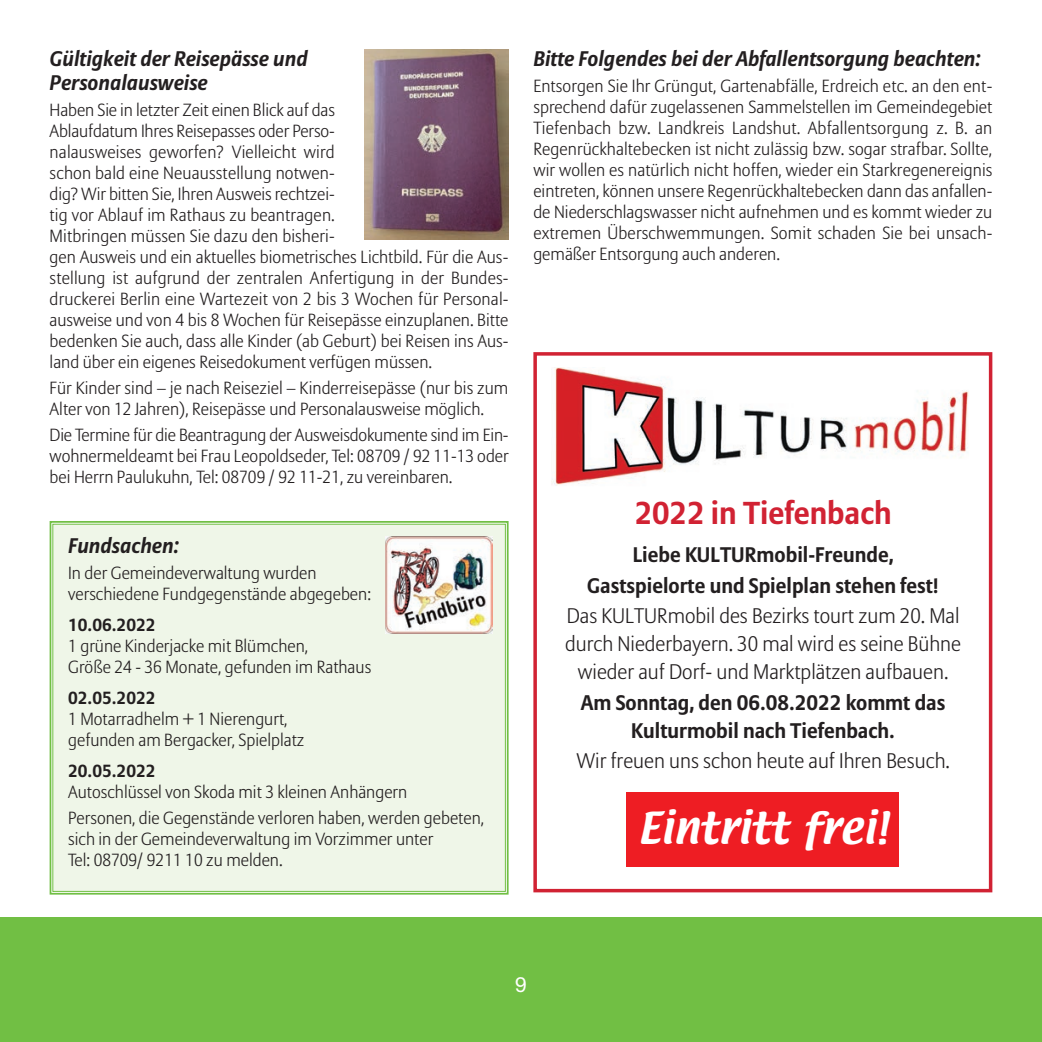
<style>
.page{position:relative;width:1042px;height:1042px;background:#fff}
.page>*{position:absolute;margin:0;border:0;box-sizing:border-box;transform-origin:0 0}
.t1{font:38.5px "Textile";color:#fff}
.t2{font:700 31.5px "Allianz Sans";color:#d12233}
.t3{font:300 21px/28px "Allianz Sans";color:#231f20;text-align:center}
.t4{font:700 21px/30.4px "Allianz Sans";color:#231f20;text-align:center}
.t5{font:italic 700 21px/24.5px "Allianz Sans";color:#231f20}
.t6{font:21px "Helvetica Neue";color:#fff}
.t7{font:300 17.5px/21px "Allianz Sans";color:#231f20}
.t8{font:700 17.5px "Allianz Sans";color:#231f20}
</style>
<div class="page">
<div style="left:0;top:918px;width:1042px;height:124px;background:#71bf44"></div>
<img style="left:364px;top:50px;width:144px;height:189px">
<div style="left:53px;top:524px;width:452px;height:367px;background:#eff6e8"></div>
<img style="left:385px;top:536px;width:107px;height:97px">
<div style="left:50px;top:521px;width:458px;height:373px;border:2px solid #71bf44"></div>
<div style="left:533px;top:352px;width:459px;height:540px;border:4px solid #d12233"></div>
<img style="left:551px;top:367px;width:418px;height:119px">
<div style="left:626px;top:792px;width:273px;height:75px;background:#ee1d23"></div>
<p class="t5" style="left:50px;top:48px;width:260px">Gültigkeit der Reisepässe und<br>Personalausweise</p>
<p class="t7" style="left:50px;top:101px;width:460px">Haben Sie in letzter Zeit einen Blick auf das<br>Ablaufdatum Ihres Reisepasses oder Perso-<br>nalausweises geworfen? Vielleicht wird<br>schon bald eine Neuausstellung notwen-<br>dig? Wir bitten Sie, Ihren Ausweis rechtzei-<br>tig vor Ablauf im Rathaus zu beantragen.<br>Mitbringen müssen Sie dazu den bisheri-<br>gen Ausweis und ein aktuelles biometrisches Lichtbild. Für die Aus&shy;stellung ist aufgrund der zentralen Anfertigung in der Bundes - druckerei Berlin eine Wartezeit von 2 bis 3 Wochen für Personal&shy;ausweise und von 4 bis 8 Wochen für Reisepässe einzuplanen. Bitte bedenken Sie auch, dass alle Kinder (ab Geburt) bei Reisen ins Aus&shy;land über ein eigenes Reisedokument verfügen müssen.</p>
<p class="t7" style="left:50px;top:379px;width:460px">Für Kinder sind – je nach Reiseziel – Kinderreisepässe (nur bis zum<br>Alter von 12 Jahren), Reisepässe und Personalausweise möglich.</p>
<p class="t7" style="left:50px;top:426px;width:461px;text-align:justify">Die Termine für die Beantragung der Ausweisdokumente sind im Ein&shy;wohnermeldeamt bei Frau Leopoldseder, Tel: 08709 / 92 11-13 oder bei Herrn Paulukuhn, Tel: 08709 / 92 11-21, zu vereinbaren.</p>
<p class="t5" style="left:68px;top:535px;width:112px">Fundsachen:</p>
<p class="t7" style="left:68px;top:564px;width:304px">In der Gemeindeverwaltung wurden verschiedene Fundgegenstände abgegeben:</p>
<p class="t8" style="left:68px;top:617px;width:89px">10.06.2022</p>
<p class="t7" style="left:68px;top:637px;width:304px">1 grüne Kinderjacke mit Blümchen,<br>Größe 24 - 36 Monate, gefunden im Rathaus</p>
<p class="t8" style="left:68px;top:690px;width:89px">02.05.2022</p>
<p class="t7" style="left:68px;top:710px;width:238px">1 Motarradhelm + 1 Nierengurt, gefunden am Bergacker, Spielplatz</p>
<p class="t8" style="left:68px;top:763px;width:89px">20.05.2022</p>
<p class="t7" style="left:68px;top:780px;width:417px;line-height:25.9px">Autoschlüssel von Skoda mit 3 kleinen Anhängern<br>Personen, die Gegenstände verloren haben, werden gebeten,</p>
<p class="t7" style="left:68px;top:829px;width:367px">sich in der Gemeindeverwaltung im Vorzimmer unter<br>Tel: 08709/ 9211 10 zu melden.</p>
<p class="t5" style="left:533px;top:48px;width:449px">Bitte Folgendes bei der Abfallentsorgung beachten:</p>
<p class="t7" style="left:533px;top:77px;width:461px;text-align:justify">Entsorgen Sie Ihr Grüngut, Gartenabfälle, Erdreich etc. an den ent&shy;sprechend dafür zugelassenen Sammelstellen im Gemeindegebiet Tiefenbach bzw. Landkreis Landshut. Abfallentsorgung z. B. an Regenrückhaltebecken ist nicht zulässig bzw. sogar strafbar. Sollte, wir wollen es natürlich nicht hoffen, wieder ein Starkregenereignis eintreten, können unsere Regenrückhaltebecken dann das anfallen&shy;de Niederschlagswasser nicht aufnehmen und es kommt wieder zu extremen Überschwemmungen. Somit schaden Sie bei unsach - gemäßer Entsorgung auch anderen.</p>
<h2 class="t2" style="left:635px;top:500px;width:258px">2022 in Tiefenbach</h2>
<p class="t4" style="left:587px;top:541px;width:353px">Liebe KULTURmobil-Freunde,<br>Gastspielorte und Spielplan stehen fest!</p>
<p class="t3" style="left:565px;top:603px;width:397px">Das KULTURmobil des Bezirks tourt zum 20. Mal durch Niederbayern. 30 mal wird es seine Bühne wieder auf Dorf- und Marktplätzen aufbauen.</p>
<p class="t4" style="left:581px;top:690px;width:366px;line-height:28px">Am Sonntag, den 06.08.2022 kommt das<br>Kulturmobil nach Tiefenbach.</p>
<p class="t3" style="left:576px;top:748px;width:375px">Wir freuen uns schon heute auf Ihren Besuch.</p>
<h1 class="t1" style="left:638px;top:801px;width:252px">Eintritt frei!</h1>
<p class="t6" style="left:515px;top:977px;width:13px">9</p>
</div>
